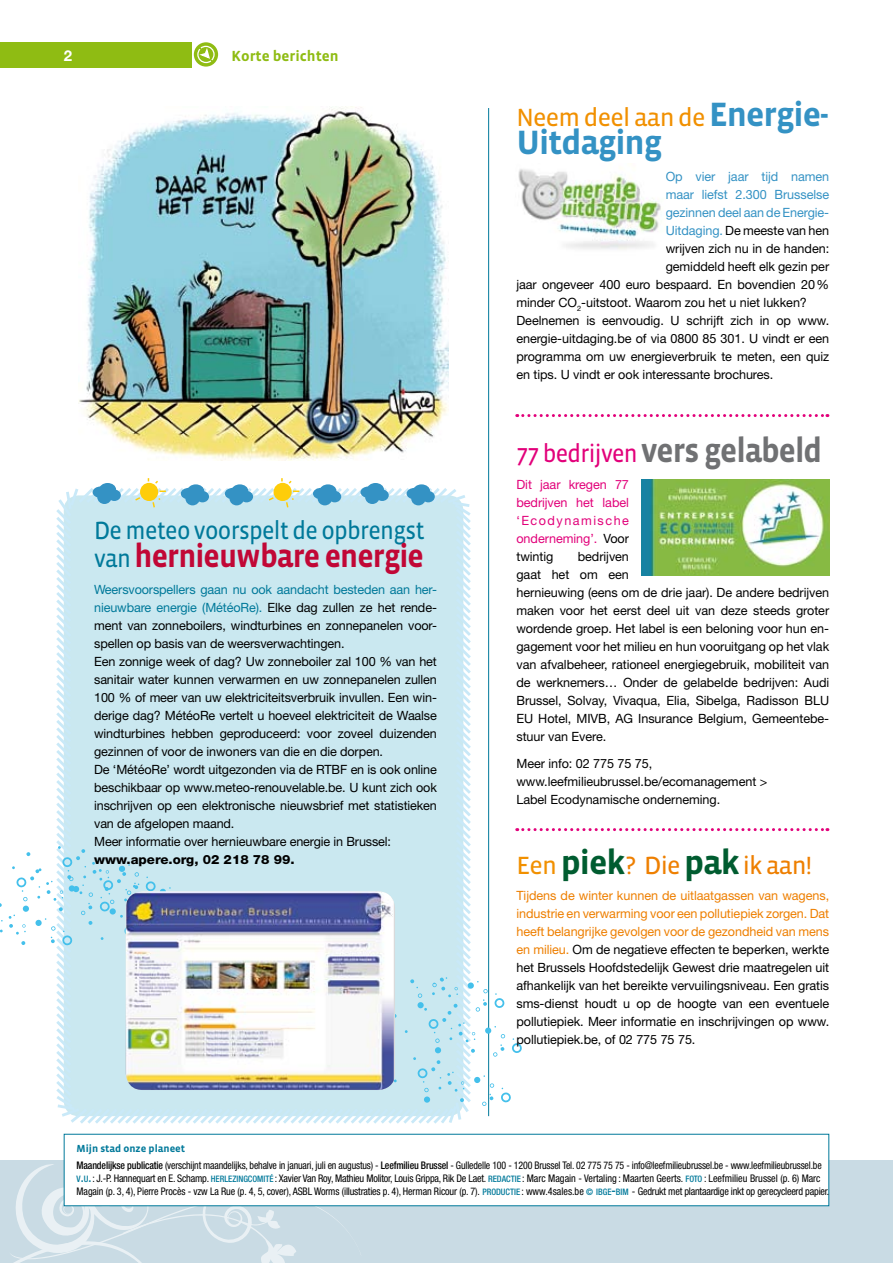
<style>
.page{position:relative;width:893px;height:1263px;background:#fff}
.page>*{position:absolute;margin:0;border:0;box-sizing:border-box;transform-origin:0 0}
.t1{font:700 34.5px "Vista Sans";letter-spacing:-.03em;color:#707173;scale:.93 1}
.t2{font:700 34.5px "Vista Sans";letter-spacing:-.03em;color:#3492c4}
.t3{font:700 33px "Vista Sans";letter-spacing:-.03em;color:#c10736;scale:.93 1}
.t4{font:25.5px "Vista Sans Reg";letter-spacing:-.03em;color:#00799a;scale:.93 1}
.t5{font:25.5px "Vista Sans Reg";letter-spacing:-.03em;color:#f19000}
.t6{font:25.5px "Vista Sans Reg";letter-spacing:-.03em;color:#ee7f00}
.t7{font:700 15px "Vista Sans";color:#8fbc13}
.t8{font:700 15px "Helvetica Neue";color:#fff}
.t9{font:12.75px/18px "Helvetica Neue";letter-spacing:-.005em;color:#000}
.t10{font:12.75px/18px "Helvetica Neue";letter-spacing:-.005em;color:#e2007a;text-align:justify}
.t11{font:12.75px "Helvetica Neue";letter-spacing:-.005em;color:#3492c4}
.t12{font:800 12.75px "Helvetica Neue";color:#000;scale:1.04 1}
.t13{font:condensed 10.5px/12.8px "Helvetica Neue";letter-spacing:-.015em;color:#000;scale:.94 1}
.t14{font:700 10.5px "Vista Sans";color:#00799a}
.s1{font-family:"Vista Sans Reg";font-weight:400;font-size:25.5px;color:#00799a}
.s2{color:#00799a}
.s3{font-family:"Vista Sans";font-weight:700;font-size:34.5px;color:#3492c4}
.s4{color:#3492c4}
.s5{font-family:"Vista Sans Reg";font-weight:400;font-size:25.5px;color:#e2007a}
.s6{color:#000}
.s7{color:#f19000}
.s8{font-family:"Vista Sans";font-weight:700;font-size:34.5px;color:#005c30}
.s9{color:#ee7f00}
.s10{font-weight:500}
.s11{font-weight:500;font-size:8.85px;color:#00799a}
.s12{font-weight:500;font-size:12.75px;color:#00799a}
.s13{font-weight:500;font-size:9px;color:#00799a}
</style>
<div class="page">
<div style="left:0;top:43px;width:191px;height:25px;background:#8fbc13"></div>
<svg style="left:194px;top:42px;width:24px;height:25px"></svg>
<svg style="left:196px;top:45px;width:19px;height:19px"></svg>
<div style="left:0;top:1161px;width:893px;height:102px;background:#c9dbe4"></div>
<svg style="left:11px;top:1163px;width:350px;height:100px"></svg>
<div style="left:56px;top:485px;width:415px;height:639px;background:#cae8f0"></div>
<hr style="left:488px;top:108px;width:1px;height:1008px;background:#00799a">
<img style="left:78px;top:106px;width:370px;height:355px">
<svg style="left:517px;top:414px;width:311px;height:3px"></svg>
<svg style="left:517px;top:828px;width:311px;height:3px"></svg>
<svg style="left:405px;top:977px;width:117px;height:129px"></svg>
<svg style="left:9px;top:846px;width:257px;height:145px"></svg>
<div style="left:64px;top:1134px;width:765px;height:72px;background:#fff"></div>
<img style="left:642px;top:480px;width:187px;height:96px">
<img style="left:126px;top:891px;width:268px;height:199px">
<div style="left:93px;top:486px;width:16px;height:12px;background:#3492c4;border-radius:50%"></div>
<div style="left:108px;top:489px;width:13px;height:12px;background:#3492c4;border-radius:50%"></div>
<div style="left:97px;top:491px;width:15px;height:13px;background:#3492c4;border-radius:50%"></div>
<div style="left:99px;top:483px;width:17px;height:13px;background:#3492c4;border-radius:50%"></div>
<div style="left:181px;top:488px;width:16px;height:11px;background:#3492c4;border-radius:50%"></div>
<div style="left:196px;top:491px;width:13px;height:11px;background:#3492c4;border-radius:50%"></div>
<div style="left:185px;top:492px;width:15px;height:13px;background:#3492c4;border-radius:50%"></div>
<div style="left:187px;top:484px;width:17px;height:13px;background:#3492c4;border-radius:50%"></div>
<div style="left:225px;top:488px;width:16px;height:11px;background:#3492c4;border-radius:50%"></div>
<div style="left:240px;top:491px;width:13px;height:11px;background:#3492c4;border-radius:50%"></div>
<div style="left:230px;top:492px;width:14px;height:13px;background:#3492c4;border-radius:50%"></div>
<div style="left:231px;top:484px;width:17px;height:13px;background:#3492c4;border-radius:50%"></div>
<div style="left:313px;top:488px;width:16px;height:11px;background:#3492c4;border-radius:50%"></div>
<div style="left:328px;top:491px;width:13px;height:11px;background:#3492c4;border-radius:50%"></div>
<div style="left:318px;top:492px;width:14px;height:13px;background:#3492c4;border-radius:50%"></div>
<div style="left:320px;top:484px;width:16px;height:13px;background:#3492c4;border-radius:50%"></div>
<div style="left:140px;top:483px;width:18px;height:18px;background:#fecd0a;border-radius:50%"></div>
<svg style="left:148px;top:478px;width:18px;height:31px"></svg>
<svg style="left:134px;top:496px;width:8px;height:6px"></svg>
<div style="left:274px;top:483px;width:18px;height:18px;background:#fecd0a;border-radius:50%"></div>
<svg style="left:281px;top:478px;width:18px;height:31px"></svg>
<svg style="left:267px;top:496px;width:8px;height:6px"></svg>
<div style="left:360px;top:486px;width:17px;height:12px;background:#3492c4;border-radius:50%"></div>
<div style="left:376px;top:489px;width:13px;height:12px;background:#3492c4;border-radius:50%"></div>
<div style="left:365px;top:491px;width:14px;height:13px;background:#3492c4;border-radius:50%"></div>
<div style="left:367px;top:483px;width:17px;height:13px;background:#3492c4;border-radius:50%"></div>
<div style="left:407px;top:488px;width:16px;height:11px;background:#3492c4;border-radius:50%"></div>
<div style="left:422px;top:491px;width:13px;height:11px;background:#3492c4;border-radius:50%"></div>
<div style="left:411px;top:492px;width:15px;height:13px;background:#3492c4;border-radius:50%"></div>
<div style="left:413px;top:484px;width:17px;height:13px;background:#3492c4;border-radius:50%"></div>
<img style="left:518px;top:169px;width:143px;height:81px">
<p class="t8" style="left:64px;top:47px;width:10px">2</p>
<p class="t7" style="left:232px;top:48px;width:109px">Korte berichten</p>
<h3 class="t4" style="left:94px;top:517px;width:357px">De meteo voorspelt de opbrengst</h3>
<h2 class="t3" style="left:94px;top:539px;width:356px"><span class="s1">van</span> hernieuwbare energie</h2>
<p class="t9" style="left:94px;top:580px;width:344px"><span class="s2">Weersvoorspellers gaan nu ook aandacht besteden aan her&shy;nieuwbare energie (MétéoRe).</span> Elke dag zullen ze het rende&shy;ment van zonneboilers, windturbines en zonnepanelen voor&shy;spellen op basis van de weersverwachtingen.<br>Een zonnige week of dag? Uw zonneboiler zal 100 % van het sanitair water kunnen verwarmen en uw zonnepanelen zullen 100 % of meer van uw elektriciteitsverbruik invullen. Een win&shy;derige dag? MétéoRe vertelt u hoeveel elektriciteit de Waalse windturbines hebben geproduceerd: voor zoveel duizenden gezinnen of voor de inwoners van die en die dorpen.<br>De ‘MétéoRe’ wordt uitgezonden via de RTBF en is ook online beschikbaar op www.meteo-renouvelable.be. U kunt zich ook inschrijven op een elektronische nieuwsbrief met statistieken van de afgelopen maand.<br>Meer informatie over hernieuwbare energie in Brussel:</p>
<p class="t12" style="left:94px;top:852px;width:194px">www.apere.org, 02 218 78 99.</p>
<h3 class="t5" style="left:516px;top:104px;width:314px">Neem deel aan de <span class="s3">Energie-</span></h3>
<h1 class="t2" style="left:516px;top:125px;width:147px">Uitdaging</h1>
<p class="t11" style="left:666px;top:168px;width:165px">Op vier jaar tijd namen</p>
<p class="t11" style="left:666px;top:186px;width:165px">maar liefst 2.300 Brusselse</p>
<p class="t11" style="left:666px;top:204px;width:165px">gezinnen deel aan de Energie-</p>
<p class="t9" style="left:666px;top:221px;width:165px"><span class="s4">Uitdaging.</span> De meeste van hen</p>
<p class="t9" style="left:666px;top:239px;width:165px">wrijven zich nu in de handen:</p>
<p class="t9" style="left:666px;top:257px;width:165px">gemiddeld heeft elk gezin per</p>
<p class="t9" style="left:516px;top:275px;width:314px">jaar ongeveer 400 euro bespaard. En bovendien 20%</p>
<p class="t9" style="left:516px;top:293px;width:292px">minder CO<sub>2</sub>-uitstoot. Waarom zou het u niet lukken?</p>
<p class="t9" style="left:516px;top:311px;width:314px">Deelnemen is eenvoudig. U schrijft zich in op www.</p>
<p class="t9" style="left:516px;top:329px;width:314px">energie-uitdaging.be of via 0800 85 301. U vindt er een</p>
<p class="t9" style="left:516px;top:347px;width:314px">programma om uw energieverbruik te meten, een quiz</p>
<p class="t9" style="left:516px;top:365px;width:258px">en tips. U vindt er ook interessante brochures.</p>
<h1 class="t1" style="left:516px;top:433px;width:330px"><span class="s5">77 bedrijven</span> vers gelabeld</h1>
<p class="t10" style="left:516px;top:475px;width:114px">Dit jaar kregen 77 bedrijven het label ‘Ecodynamische onderneming’. <span class="s6">Voor twintig</span></p>
<p class="t9" style="left:516px;top:547px;width:314px;text-indent:61px">bedrijven<br>gaat het om een<br>hernieuwing (eens om de drie jaar). De andere bedrijven maken voor het eerst deel uit van deze steeds groter wordende groep. Het label is een beloning voor hun en&shy;gagement voor het milieu en hun vooruitgang op het vlak van afvalbeheer, rationeel energiegebruik, mobiliteit van de werknemers… Onder de gelabelde bedrijven: Audi Brussel, Solvay, Vivaqua, Elia, Sibelga, Radisson BLU EU Hotel, MIVB, AG Insurance Belgium, Gemeentebe&shy;stuur van Evere.</p>
<p class="t9" style="left:516px;top:754px;width:252px">Meer info: 02 775 75 75, www.leefmilieubrussel.be/ecomanagement &gt;<br>Label Ecodynamische onderneming.</p>
<h3 class="t6" style="left:516px;top:852px;width:297px"><span class="s7">Een</span> <span class="s8">piek</span> ? Die <span class="s8">pak</span> ik aan!</h3>
<p class="t9" style="left:516px;top:886px;width:314px;text-align:justify"><span class="s9">Tijdens de winter kunnen de uitlaatgassen van wagens, industrie en verwarming voor een pollutiepiek zorgen. Dat heeft belangrijke gevolgen voor de gezondheid van mens en milieu.</span> Om de negatieve effecten te beperken, werkte het Brussels Hoofdstedelijk Gewest drie maatregelen uit afhankelijk van het bereikte vervuilingsniveau. Een gratis sms-dienst houdt u op de hoogte van een eventuele pollutiepiek. Meer informatie en inschrijvingen op www. pollutiepiek.be, of 02 775 75 75.</p>
<p class="t14" style="left:77px;top:1143px;width:110px">Mijn stad onze planeet</p>
<p class="t13" style="left:77px;top:1159px;width:802px"><span class="s10">Maandelijkse publicatie</span> (verschijnt maandelijks, behalve in januari, juli en augustus) - <span class="s10">Leefmilieu Brussel</span> - Gulledelle 100 - 1200 Brussel Tel. 02 775 75 75 - info@leefmilieubrussel.be - www.leefmilieubrussel.be<br><span class="s11">V</span><span class="s12">.</span><span class="s11">U</span><span class="s12">.</span>: J.-P. Hannequart en E. Schamp. <span class="s11">HERLEZINGCOMITÉ</span> : Xavier Van Roy, Mathieu Molitor, Louis Grippa, Rik De Laet. <span class="s11">REDACTIE</span> : Marc Magain - Vertaling : Maarten Geerts. <span class="s11">FOTO</span> : Leefmilieu Brussel (p. 6) Marc<br>Magain (p. 3, 4), Pierre Procès - vzw La Rue (p. 4, 5, cover), ASBL Worms (illustraties p. 4), Herman Ricour (p. 7). <span class="s11">PRODUCTIE</span> : www.4sales.be <span class="s13">©</span> <span class="s11">IBGE</span><span class="s12">-</span><span class="s11">BIM</span> - Gedrukt met plantaardige inkt op gerecycleerd papier.</p>
</div>
